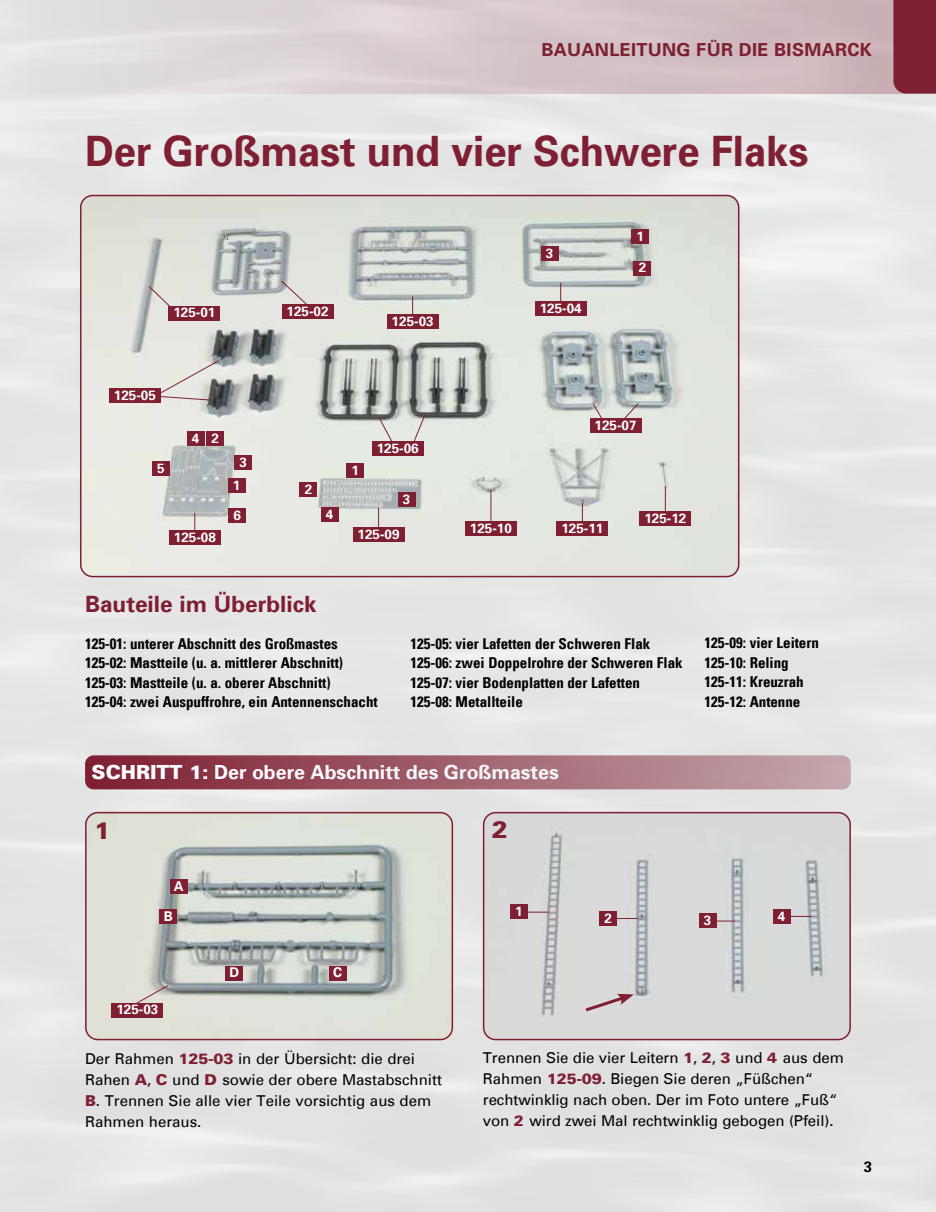
<style>
.page{position:relative;width:936px;height:1212px;background:#fff}
.page>*{position:absolute;margin:0;border:0;box-sizing:border-box;transform-origin:0 0}
.t1{font:700 42px "Univers";color:#7e1f32;scale:.95 1}
.t2{font:900 24px "Univers";color:#7e1f32}
.t3{font:700 22.5px "Univers";color:#7e1f32}
.t4{font:700 19.5px "Univers";color:#fff}
.t5{font:700 18px "Univers";letter-spacing:.02em;color:#7e1f32}
.t6{font:700 condensed 15px/19.5px "Univers";color:#000}
.t7{font:15px/21px "Univers";color:#000}
.t8{font:700 15px "Univers";color:#000}
.t9{font:700 13.5px "Univers";color:#fff}
.s1{font-weight:900}
.s2{font-weight:900;color:#7e1f32}
</style>
<div class="page">
<div style="left:0;top:94px;width:935px;height:1118px;background:#e5e5e5"></div>
<div style="left:0;top:0;width:935px;height:94px;background:linear-gradient(to right,#e5e6e6,#cbb0b5)"></div>
<img style="left:80px;top:195px;width:659px;height:382px">
<div style="left:80px;top:195px;width:659px;height:382px;border:2px solid #7e1f32;border-radius:12px"></div>
<div style="left:893px;top:0;width:42px;height:94px;background:#7e1f32"></div>
<div style="left:85px;top:755px;width:765px;height:34px;background:linear-gradient(to right,#7e1f32,#c5a8ae);border-radius:9px"></div>
<svg style="left:148px;top:285px;width:28px;height:28px"></svg>
<div style="left:169px;top:306px;width:51px;height:15px;background:#7e1f32"></div>
<svg style="left:280px;top:280px;width:29px;height:27px"></svg>
<div style="left:282px;top:304px;width:51px;height:15px;background:#7e1f32"></div>
<svg style="left:412px;top:296px;width:1px;height:18px"></svg>
<div style="left:387px;top:314px;width:51px;height:15px;background:#7e1f32"></div>
<svg style="left:560px;top:283px;width:1px;height:18px"></svg>
<div style="left:535px;top:301px;width:51px;height:15px;background:#7e1f32"></div>
<svg style="left:592px;top:403px;width:15px;height:15px"></svg>
<div style="left:590px;top:418px;width:51px;height:15px;background:#7e1f32"></div>
<svg style="left:194px;top:513px;width:1px;height:17px"></svg>
<div style="left:169px;top:530px;width:51px;height:15px;background:#7e1f32"></div>
<svg style="left:378px;top:508px;width:1px;height:19px"></svg>
<div style="left:353px;top:527px;width:51px;height:15px;background:#7e1f32"></div>
<hr style="left:665px;top:486px;width:1px;height:34px;background:#7e1f32">
<div style="left:639px;top:511px;width:52px;height:15px;background:#7e1f32"></div>
<div style="left:483px;top:812px;width:367px;height:228px;background:#dadada"></div>
<div style="left:483px;top:812px;width:367px;height:228px;border:2px solid #7e1f32;border-radius:12px"></div>
<img style="left:85px;top:812px;width:368px;height:228px">
<div style="left:85px;top:812px;width:368px;height:228px;border:2px solid #7e1f32;border-radius:12px"></div>
<div style="left:631px;top:229px;width:17px;height:15px;background:#7e1f32"></div>
<div style="left:634px;top:261px;width:17px;height:15px;background:#7e1f32"></div>
<div style="left:541px;top:246px;width:17px;height:15px;background:#7e1f32"></div>
<svg style="left:144px;top:360px;width:76px;height:41px;background:#d6d3cf"></svg>
<div style="left:109px;top:388px;width:51px;height:15px;background:#7e1f32"></div>
<svg style="left:412px;top:413px;width:14px;height:32px"></svg>
<svg style="left:378px;top:416px;width:17px;height:25px"></svg>
<div style="left:372px;top:441px;width:51px;height:15px;background:#7e1f32"></div>
<svg style="left:620px;top:402px;width:19px;height:16px"></svg>
<hr style="left:490px;top:490px;width:1px;height:40px;background:#7e1f32">
<div style="left:465px;top:521px;width:51px;height:15px;background:#7e1f32"></div>
<svg style="left:582px;top:502px;width:1px;height:19px"></svg>
<div style="left:557px;top:521px;width:51px;height:15px;background:#7e1f32"></div>
<div style="left:347px;top:463px;width:17px;height:15px;background:#7e1f32"></div>
<div style="left:300px;top:482px;width:17px;height:15px;background:#7e1f32"></div>
<div style="left:398px;top:492px;width:17px;height:15px;background:#7e1f32"></div>
<div style="left:321px;top:507px;width:17px;height:15px;background:#7e1f32"></div>
<div style="left:228px;top:478px;width:17px;height:15px;background:#7e1f32"></div>
<div style="left:229px;top:508px;width:17px;height:15px;background:#7e1f32"></div>
<div style="left:235px;top:455px;width:17px;height:15px;background:#7e1f32"></div>
<div style="left:207px;top:431px;width:17px;height:15px;background:#7e1f32"></div>
<div style="left:187px;top:431px;width:17px;height:15px;background:#7e1f32"></div>
<div style="left:152px;top:461px;width:17px;height:15px;background:#7e1f32"></div>
<svg style="left:133px;top:984px;width:36px;height:21px"></svg>
<div style="left:112px;top:1003px;width:51px;height:14px;background:#7e1f32"></div>
<div style="left:170px;top:879px;width:17px;height:15px;background:#7e1f32"></div>
<div style="left:160px;top:909px;width:17px;height:15px;background:#7e1f32"></div>
<div style="left:226px;top:966px;width:17px;height:15px;background:#7e1f32"></div>
<div style="left:329px;top:966px;width:17px;height:15px;background:#7e1f32"></div>
<div style="left:773px;top:909px;width:17px;height:15px;background:#7e1f32"></div>
<div style="left:510px;top:904px;width:17px;height:15px;background:#7e1f32"></div>
<svg style="left:527px;top:912px;width:22px;height:1px"></svg>
<svg style="left:617px;top:918px;width:20px;height:1px"></svg>
<svg style="left:716px;top:921px;width:18px;height:1px"></svg>
<svg style="left:790px;top:916px;width:21px;height:1px"></svg>
<svg style="left:582px;top:994px;width:52px;height:20px"></svg>
<div style="left:600px;top:911px;width:17px;height:15px;background:#7e1f32"></div>
<div style="left:699px;top:913px;width:17px;height:15px;background:#7e1f32"></div>
<p class="t5" style="left:541px;top:41px;width:332px">BAUANLEITUNG FÜR DIE BISMARCK</p>
<h1 class="t1" style="left:85px;top:134px;width:762px">Der Großmast und vier Schwere Flaks</h1>
<p class="t9" style="left:173px;top:307px;width:44px">125-01</p>
<p class="t9" style="left:286px;top:306px;width:44px">125-02</p>
<p class="t9" style="left:391px;top:315px;width:44px">125-03</p>
<p class="t9" style="left:546px;top:247px;width:9px">3</p>
<p class="t9" style="left:539px;top:303px;width:44px">125-04</p>
<p class="t9" style="left:636px;top:230px;width:9px">1</p>
<p class="t9" style="left:638px;top:262px;width:9px">2</p>
<p class="t9" style="left:114px;top:389px;width:44px">125-05</p>
<p class="t9" style="left:157px;top:463px;width:9px">5</p>
<p class="t9" style="left:192px;top:432px;width:29px">4 2</p>
<p class="t9" style="left:239px;top:456px;width:9px">3</p>
<p class="t9" style="left:233px;top:479px;width:9px">1</p>
<p class="t9" style="left:234px;top:509px;width:9px">6</p>
<p class="t9" style="left:305px;top:483px;width:9px">2</p>
<p class="t9" style="left:326px;top:508px;width:9px">4</p>
<p class="t9" style="left:351px;top:464px;width:9px">1</p>
<p class="t9" style="left:377px;top:442px;width:44px">125-06</p>
<p class="t9" style="left:403px;top:494px;width:9px">3</p>
<p class="t9" style="left:174px;top:531px;width:44px">125-08</p>
<p class="t9" style="left:357px;top:528px;width:44px">125-09</p>
<p class="t9" style="left:594px;top:419px;width:44px">125-07</p>
<p class="t9" style="left:470px;top:523px;width:44px">125-10</p>
<p class="t9" style="left:561px;top:522px;width:44px">125-11</p>
<p class="t9" style="left:644px;top:513px;width:44px">125-12</p>
<h3 class="t3" style="left:85px;top:594px;width:233px">Bauteile im Überblick</h3>
<p class="t6" style="left:85px;top:635px;width:294px">125-01: unterer Abschnitt des Großmastes 125-02: Mastteile (u. a. mittlerer Abschnitt)<br>125-03: Mastteile (u. a. oberer Abschnitt)<br>125-04: zwei Auspuffrohre, ein Antennenschacht</p>
<p class="t6" style="left:410px;top:635px;width:274px">125-05: vier Lafetten der Schweren Flak 125-06: zwei Doppelrohre der Schweren Flak 125-07: vier Bodenplatten der Lafetten 125-08: Metallteile</p>
<p class="t6" style="left:704px;top:634px;width:116px">125-09: vier Leitern<br>125-10: Reling<br>125-11: Kreuzrah<br>125-12: Antenne</p>
<h3 class="t4" style="left:92px;top:764px;width:468px"><span class="s1">SCHRITT 1:</span> Der obere Abschnitt des Großmastes</h3>
<h2 class="t2" style="left:94px;top:820px;width:18px">1</h2>
<p class="t9" style="left:174px;top:880px;width:11px">A</p>
<h2 class="t2" style="left:492px;top:818px;width:18px">2</h2>
<p class="t9" style="left:164px;top:911px;width:11px">B</p>
<p class="t9" style="left:116px;top:1004px;width:44px">125-03</p>
<p class="t9" style="left:229px;top:967px;width:11px">D</p>
<p class="t9" style="left:333px;top:967px;width:11px">C</p>
<p class="t7" style="left:85px;top:1049px;width:358px">Der Rahmen <span class="s2">125-03</span> in der Übersicht: die drei Rahen <span class="s2">A</span>, <span class="s2">C</span> und <span class="s2">D</span> sowie der obere Mastabschnitt <span class="s2">B</span>. Trennen Sie alle vier Teile vorsichtig aus dem Rahmen heraus.</p>
<p class="t9" style="left:515px;top:906px;width:9px">1</p>
<p class="t9" style="left:604px;top:912px;width:9px">2</p>
<p class="t9" style="left:703px;top:915px;width:9px">3</p>
<p class="t9" style="left:777px;top:911px;width:9px">4</p>
<p class="t7" style="left:483px;top:1049px;width:362px">Trennen Sie die vier Leitern <span class="s2">1</span>, <span class="s2">2</span>, <span class="s2">3</span> und <span class="s2">4</span> aus dem Rahmen <span class="s2">125-09</span>. Biegen Sie deren „Füßchen“ rechtwinklig nach oben. Der im Foto untere „Fuß“ von <span class="s2">2</span> wird zwei Mal rechtwinklig gebogen (Pfeil).</p>
<p class="t8" style="left:863px;top:1160px;width:10px">3</p>
</div>
